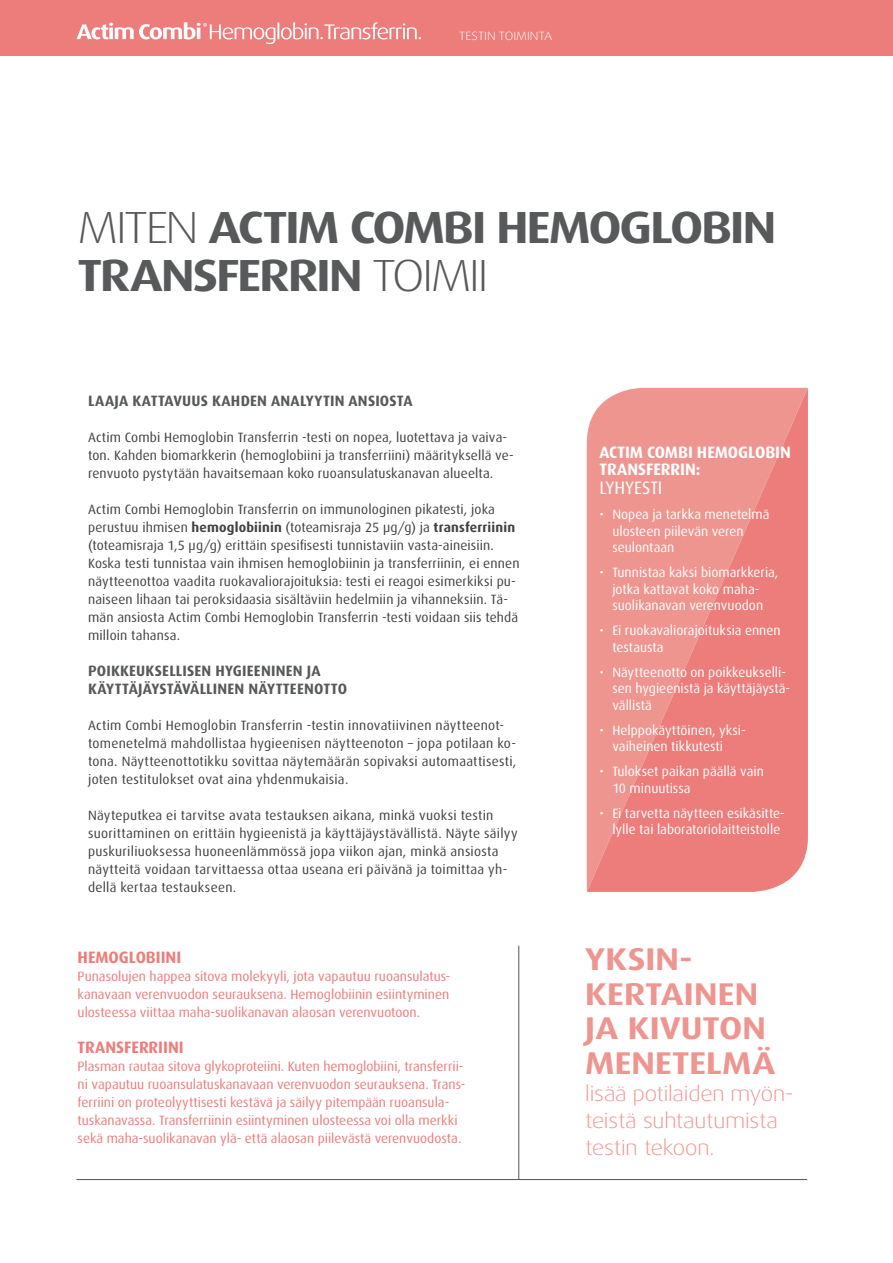
<style>
.page{position:relative;width:893px;height:1263px;background:#fff}
.page>*{position:absolute;margin:0;border:0;box-sizing:border-box;transform-origin:0 0}
.t1{font:700 45px/48px "Dax Wide";letter-spacing:-.04em;color:#58595b}
.t2{font:700 31.5px/34.5px "Dax Wide";letter-spacing:.005em;color:#ef958f}
.t3{font:300 21px/27px "Dax Wide";letter-spacing:-.01em;color:#ef958f}
.t4{font:18px "Dax";letter-spacing:-.005em;color:#fff}
.t5{font:700 16.5px/16.5px "Dax";letter-spacing:-.005em;color:#fff}
.t6{font:700 16.5px "Dax";color:#ec7d7a}
.t7{font:700 15px/18px "Dax";letter-spacing:.015em;color:#58595b}
.t8{font:13.5px/18px "Dax";letter-spacing:.015em;color:#414042}
.t9{font:13.5px/18px "Dax";color:#ec7d7a;text-align:justify}
.t10{font:13.5px/16.5px "Dax";color:#fff}
.t11{font:300 12px "Dax Wide";letter-spacing:.005em;color:#fff}
.s1{font-weight:300}
.s2{font-weight:700}
</style>
<div class="page">
<div style="left:0;top:0;width:893px;height:55px;background:#ec7d7a"></div>
<svg style="left:77px;top:22px;width:344px;height:22px"></svg>
<hr style="left:77px;top:1179px;width:730px;height:1px;background:#505253">
<hr style="left:518px;top:946px;width:1px;height:233px;background:#505253">
<svg style="left:587px;top:388px;width:221px;height:504px;background:#ed8a85"></svg>
<p class="t11" style="left:459px;top:29px;width:95px">TESTIN TOIMINTA</p>
<h1 class="t1" style="left:78px;top:203px;width:700px"><span class="s1">MITEN</span> ACTIM COMBI HEMOGLOBIN<br>TRANSFERRIN <span class="s1">TOIMII</span></h1>
<p class="t7" style="left:88px;top:392px;width:326px">LAAJA KATTAVUUS KAHDEN ANALYYTIN ANSIOSTA</p>
<p class="t8" style="left:88px;top:428px;width:427px">Actim Combi Hemoglobin Transferrin -testi on nopea, luotettava ja vaiva&shy;ton. Kahden biomarkkerin (hemoglobiini ja transferriini) määrityksellä ve&shy;renvuoto pystytään havaitsemaan koko ruoansulatuskanavan alueelta.</p>
<p class="t8" style="left:88px;top:500px;width:433px">Actim Combi Hemoglobin Transferrin on immunologinen pikatesti, joka perustuu ihmisen <span class="s2">hemoglobiinin</span> (toteamisraja 25 µg/g) ja <span class="s2">transferriinin </span>(toteamisraja 1,5 µg/g) erittäin spesifisesti tunnistaviin vasta-aineisiin.<br>Koska testi tunnistaa vain ihmisen hemoglobiinin ja transferriinin, ei ennen näytteenottoa vaadita ruokavaliorajoituksia: testi ei reagoi esimerkiksi pu&shy;naiseen lihaan tai peroksidaasia sisältäviin hedelmiin ja vihanneksiin. Tä&shy;män ansiosta Actim Combi Hemoglobin Transferrin -testi voidaan siis tehdä milloin tahansa.</p>
<p class="t7" style="left:88px;top:662px;width:260px">POIKKEUKSELLISEN HYGIEENINEN JA<br>KÄYTTÄJÄYSTÄVÄLLINEN NÄYTTEENOTTO</p>
<p class="t8" style="left:88px;top:716px;width:430px">Actim Combi Hemoglobin Transferrin -testin innovatiivinen näytteenot&shy;tomenetelmä mahdollistaa hygieenisen näytteenoton – jopa potilaan ko&shy;tona. Näytteenottotikku sovittaa näytemäärän sopivaksi automaattisesti, joten testitulokset ovat aina yhdenmukaisia.</p>
<p class="t8" style="left:88px;top:806px;width:431px">Näyteputkea ei tarvitse avata testauksen aikana, minkä vuoksi testin suorittaminen on erittäin hygieenistä ja käyttäjäystävällistä. Näyte säilyy puskuriliuoksessa huoneenlämmössä jopa viikon ajan, minkä ansiosta näytteitä voidaan tarvittaessa ottaa useana eri päivänä ja toimittaa yh&shy;dellä kertaa testaukseen.</p>
<p class="t6" style="left:78px;top:948px;width:105px">HEMOGLOBIINI</p>
<p class="t9" style="left:78px;top:967px;width:374px">Punasolujen happea sitova molekyyli, jota vapautuu ruoansulatus&shy;kanavaan verenvuodon seurauksena. Hemoglobiinin esiintyminen ulosteessa viittaa maha-suolikanavan alaosan verenvuotoon.</p>
<p class="t6" style="left:78px;top:1038px;width:108px">TRANSFERRIINI</p>
<p class="t9" style="left:78px;top:1057px;width:389px;text-align:left">Plasman rautaa sitova glykoproteiini. Kuten hemoglobiini, transferrii&shy;ni vapautuu ruoansulatuskanavaan verenvuodon seurauksena. Trans&shy;ferriini on proteolyyttisesti kestävä ja säilyy pitempään ruoansula&shy;tuskanavassa. Transferriinin esiintyminen ulosteessa voi olla merkki sekä maha-suolikanavan ylä- että alaosan piilevästä verenvuodosta.</p>
<p class="t5" style="left:600px;top:444px;width:193px">ACTIM COMBI HEMOGLOBIN<br>TRANSFERRIN:</p>
<h3 class="t4" style="left:600px;top:478px;width:64px">LYHYESTI</h3>
<p class="t10" style="left:612px;top:506px;width:159px;text-indent:-13px">• Nopea ja tarkka menetelmä ulosteen piilevän veren seulontaan</p>
<p class="t10" style="left:600px;top:564px;width:180px;text-align:center">• Tunnistaa kaksi biomarkkeria, jotka kattavat koko maha&shy;suolikanavan verenvuodon</p>
<p class="t10" style="left:612px;top:622px;width:170px;text-indent:-13px">• Ei ruokavaliorajoituksia ennen testausta</p>
<p class="t10" style="left:612px;top:664px;width:179px;text-indent:-13px">• Näytteenotto on poikkeukselli&shy;sen hygieenistä ja käyttäjäystä&shy;vällistä</p>
<p class="t10" style="left:612px;top:722px;width:135px;text-indent:-13px">• Helppokäyttöinen, yksi&shy;vaiheinen tikkutesti</p>
<p class="t10" style="left:612px;top:763px;width:153px;text-indent:-13px">• Tulokset paikan päällä vain<br>10 minuutissa</p>
<p class="t10" style="left:612px;top:805px;width:174px;text-indent:-13px">• Ei tarvetta näytteen esikäsitte&shy;lylle tai laboratoriolaitteistolle</p>
<h2 class="t2" style="left:585px;top:942px;width:191px">YKSIN-<br>KERTAINEN<br>JA KIVUTON<br>MENETELMÄ</h2>
<h3 class="t3" style="left:585px;top:1080px;width:210px">lisää potilaiden myön&shy;teistä suhtautumista testin tekoon.</h3>
</div>
